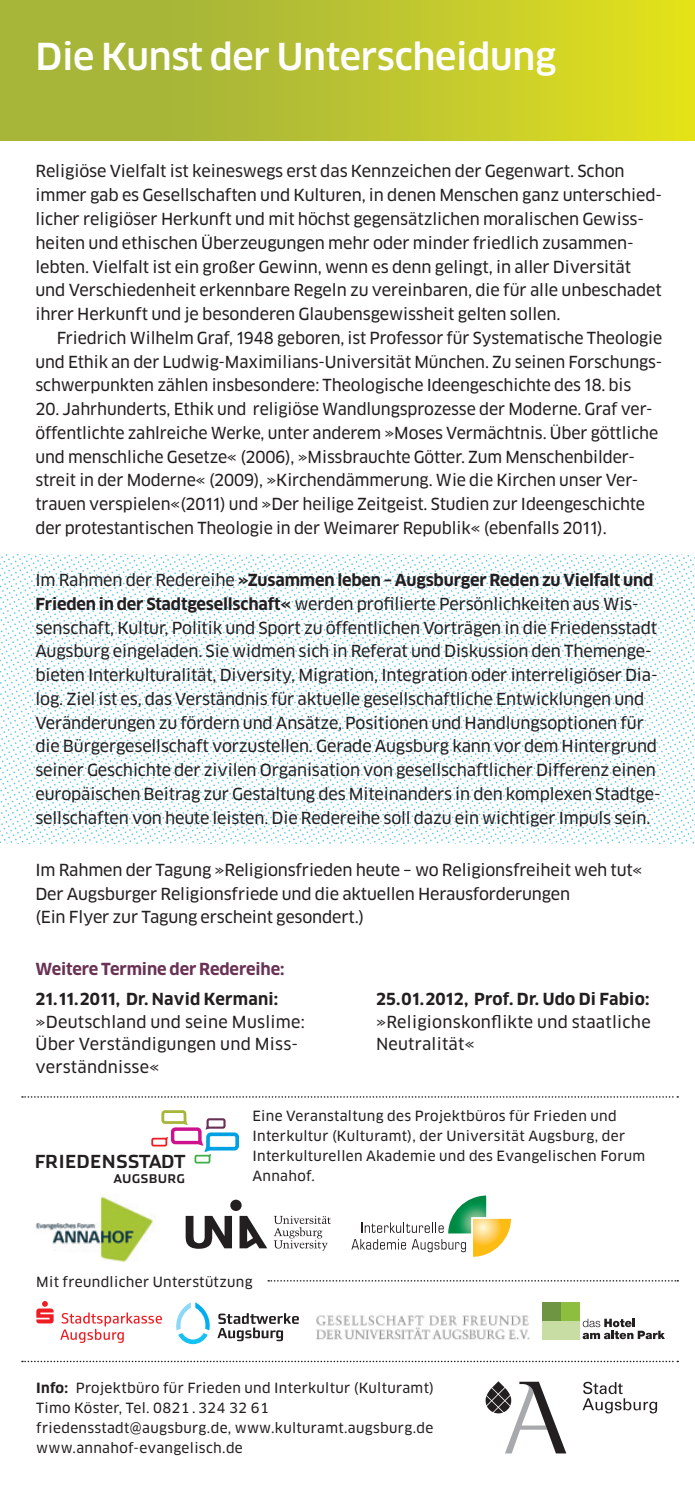
<style>
.page{position:relative;width:695px;height:1489px;background:#fff}
.page>*{position:absolute;margin:0;border:0;box-sizing:border-box;transform-origin:0 0}
.Ü2{font:500 36.25px "Clan LF";letter-spacing:-.01em;color:#fff}
.t1{font:700 18px "Stainless";letter-spacing:.04em;color:#231f20}
.FT{font:16.25px/23.8px "Clan LF News";letter-spacing:-.005em;color:#231f20}
.FT_Einzug_4_4_mm{font:16.25px/23.8px "Clan LF News";letter-spacing:-.01em;color:#231f20}
.FT_Einzug_4_4_mm-2{font:16.25px/22.5px "Clan LF News";letter-spacing:.015em;color:#231f20}
.FT_Einzug_4_4_mm-3{font:700 16.25px "Clan";letter-spacing:.015em;color:#231f20}
.FT_Einzug_4_4_mm-4{font:700 16.25px "Clan";letter-spacing:-.005em;color:#693255}
.Anhang_normal{font:13.75px/20px "Clan News";letter-spacing:.025em;color:#231f20}
.t2{font:700 12px "Stainless";letter-spacing:.07em;color:#231f20}
.s1{font-family:"Clan LF";font-weight:700}
.s2{font-family:"Clan LF"}
.s3{font-family:"Clan OSF";font-weight:700}
</style>
<div class="page">
<div style="left:0;top:0;width:694px;height:140px;background:linear-gradient(to right,#9bad40,#dfde1f)"></div>
<svg style="left:0;top:830px;width:694px;height:7px"></svg>
<svg style="left:1px;top:823px;width:691px;height:7px"></svg>
<svg style="left:0;top:816px;width:694px;height:7px"></svg>
<svg style="left:1px;top:810px;width:691px;height:6px"></svg>
<svg style="left:0;top:803px;width:694px;height:7px"></svg>
<svg style="left:0;top:796px;width:694px;height:7px"></svg>
<svg style="left:0;top:789px;width:694px;height:7px"></svg>
<svg style="left:2px;top:783px;width:691px;height:6px"></svg>
<svg style="left:0;top:776px;width:694px;height:7px"></svg>
<svg style="left:2px;top:769px;width:692px;height:7px"></svg>
<svg style="left:0;top:762px;width:694px;height:7px"></svg>
<svg style="left:0;top:756px;width:694px;height:6px"></svg>
<svg style="left:1px;top:749px;width:691px;height:7px"></svg>
<svg style="left:0;top:742px;width:694px;height:7px"></svg>
<svg style="left:0;top:735px;width:694px;height:7px"></svg>
<svg style="left:0;top:728px;width:694px;height:7px"></svg>
<svg style="left:0;top:722px;width:694px;height:6px"></svg>
<svg style="left:0;top:715px;width:694px;height:7px"></svg>
<svg style="left:2px;top:708px;width:691px;height:7px"></svg>
<svg style="left:0;top:701px;width:694px;height:7px"></svg>
<svg style="left:2px;top:695px;width:692px;height:6px"></svg>
<svg style="left:0;top:688px;width:694px;height:7px"></svg>
<svg style="left:0;top:681px;width:694px;height:7px"></svg>
<svg style="left:2px;top:674px;width:691px;height:7px"></svg>
<svg style="left:0;top:667px;width:694px;height:7px"></svg>
<svg style="left:0;top:661px;width:694px;height:6px"></svg>
<svg style="left:0;top:654px;width:694px;height:7px"></svg>
<svg style="left:0;top:647px;width:694px;height:7px"></svg>
<svg style="left:1px;top:640px;width:691px;height:7px"></svg>
<svg style="left:0;top:634px;width:694px;height:6px"></svg>
<svg style="left:0;top:627px;width:694px;height:7px"></svg>
<svg style="left:0;top:620px;width:694px;height:7px"></svg>
<svg style="left:0;top:613px;width:693px;height:7px"></svg>
<svg style="left:0;top:554px;width:694px;height:59px"></svg>
<svg style="left:582px;top:1381px;width:75px;height:32px"></svg>
<svg style="left:485px;top:1381px;width:81px;height:72px"></svg>
<svg style="left:151px;top:1110px;width:88px;height:54px"></svg>
<svg style="left:36px;top:1301px;width:18px;height:22px"></svg>
<svg style="left:60px;top:1312px;width:102px;height:30px"></svg>
<svg style="left:176px;top:1302px;width:34px;height:41px"></svg>
<svg style="left:217px;top:1313px;width:82px;height:27px"></svg>
<svg style="left:268px;top:1280px;width:410px;height:1px"></svg>
<svg style="left:22px;top:1096px;width:656px;height:1px"></svg>
<svg style="left:22px;top:1360px;width:656px;height:1px"></svg>
<svg style="left:274px;top:1215px;width:57px;height:35px"></svg>
<svg style="left:186px;top:1199px;width:81px;height:49px"></svg>
<svg style="left:351px;top:1195px;width:160px;height:62px"></svg>
<img style="left:35px;top:1196px;width:121px;height:66px">
<img style="left:316px;top:1315px;width:213px;height:25px">
<div style="left:542px;top:1302px;width:18px;height:18px;background:#6e9642"></div>
<div style="left:561px;top:1302px;width:18px;height:18px;background:#8dbe3e"></div>
<div style="left:542px;top:1320px;width:18px;height:18px;background:#c7dda3"></div>
<div style="left:561px;top:1320px;width:18px;height:18px;background:#c7dda3"></div>
<svg style="left:582px;top:1318px;width:82px;height:20px"></svg>
<p class="Ü2" style="left:35px;top:37px;width:522px">Die Kunst der Unterscheidung</p>
<p class="FT" style="left:35px;top:160px;width:628px">Religiöse Vielfalt ist keineswegs erst das Kennzeichen der Gegenwart. Schon immer gab es Gesellschaften und Kulturen, in denen Menschen ganz unterschied&shy;licher religiöser Herkunft und mit höchst gegensätzlichen moralischen Gewiss&shy;heiten und ethischen Überzeugungen mehr oder minder friedlich zusammen&shy;lebten. Vielfalt ist ein großer Gewinn, wenn es denn gelingt, in aller Diversität und Verschiedenheit erkennbare Regeln zu vereinbaren, die für alle unbeschadet ihrer Herkunft und je besonderen Glaubensgewissheit gelten sollen.</p>
<p class="FT" style="left:35px;top:326px;width:628px;text-align:justify;text-indent:21px">Friedrich Wilhelm Graf, 1948 geboren, ist Professor für Systematische Theologie und Ethik an der Ludwig-Maximilians-Universität München. Zu seinen Forschungs&shy;schwerpunkten zählen insbesondere: Theologische Ideengeschichte des 18. bis</p>
<p class="FT" style="left:35px;top:397px;width:624px">20. Jahrhunderts, Ethik und religiöse Wandlungsprozesse der Moderne. Graf ver&shy;öffentlichte zahlreiche Werke, unter anderem »Moses Vermächtnis. Über göttliche und menschliche Gesetze« (2006), »Missbrauchte Götter. Zum Menschenbilder&shy;streit in der Moderne« (2009), »Kirchendämmerung. Wie die Kirchen unser Ver&shy;trauen verspielen«(2011) und »Der heilige Zeitgeist. Studien zur Ideengeschichte der protestantischen Theologie in der Weimarer Republik« (ebenfalls 2011).</p>
<p class="FT_Einzug_4_4_mm" style="left:35px;top:568px;width:626px">Im Rahmen der Redereihe <span class="s1">»Zusammen leben – Augsburger Reden zu -Vielfalt und Frieden in der Stadtgesellschaft«</span> werden profilierte Persönlichkeiten aus Wis&shy;senschaft, Kultur, Politik und Sport zu öffentlichen Vorträgen in die Friedensstadt Augsburg eingeladen. Sie widmen sich in Referat und Diskussion den Themenge&shy;bieten Interkulturalität, Diversity, Migration, Integration oder interreligiöser Dia&shy;log. Ziel ist es, das Verständnis für aktuelle gesellschaftliche Entwicklungen und Veränderungen zu fördern und Ansätze, Positionen und Handlungsoptionen für die Bürgergesellschaft vorzustellen. Gerade Augsburg kann vor dem Hintergrund seiner Geschichte der zivilen Organisation von gesellschaftlicher Differenz einen europäischen Beitrag zur Gestaltung des Miteinanders in den komplexen Stadtge&shy;sellschaften von heute leisten. Die Redereihe soll dazu ein wichtiger Impuls sein.</p>
<p class="FT_Einzug_4_4_mm" style="left:35px;top:858px;width:608px">Im Rahmen der Tagung »Religionsfrieden heute – wo Religionsfreiheit weh tut«<br>Der Augsburger Religionsfriede und die aktuellen Herausforderungen</p>
<p class="FT_Einzug_4_4_mm" style="left:35px;top:905px;width:330px">(Ein Flyer zur Tagung erscheint gesondert.)</p>
<p class="FT_Einzug_4_4_mm-4" style="left:35px;top:960px;width:250px">Weitere Termine der Redereihe:</p>
<p class="FT_Einzug_4_4_mm-3" style="left:35px;top:990px;width:244px"><span class="s2">21.11.2011</span>, Dr. Navid Kermani:</p>
<p class="FT_Einzug_4_4_mm-2" style="left:35px;top:1010px;width:271px">»Deutschland und seine Muslime:<br>Über Verständigungen und Miss&shy;verständnisse«</p>
<p class="FT_Einzug_4_4_mm-3" style="left:376px;top:990px;width:275px"><span class="s2">25.01.2012</span>, Prof. Dr. Udo Di Fabio:</p>
<p class="FT_Einzug_4_4_mm-2" style="left:376px;top:1010px;width:276px">»Religionskonflikte und staatliche<br>Neutralität«</p>
<p class="t1" style="left:35px;top:1150px;width:152px">FRIEDENSSTADT</p>
<p class="t2" style="left:113px;top:1170px;width:73px">AUGSBURG</p>
<p class="Anhang_normal" style="left:252px;top:1105px;width:394px">Eine Veranstaltung des Projektbüros für Frieden und Interkultur (Kulturamt), der Universität Augsburg, der Interkulturellen Akademie und des Evangelischen Forum Annahof.</p>
<p class="Anhang_normal" style="left:36px;top:1271px;width:218px">Mit freundlicher Unterstützung</p>
<p class="Anhang_normal" style="left:36px;top:1377px;width:399px"><span class="s3">Info:</span> Projektbüro für Frieden und Interkultur (Kulturamt)<br>Timo Köster, Tel. 0821 . 324 32 61</p>
<p class="Anhang_normal" style="left:36px;top:1417px;width:398px">friedensstadt@augsburg.de, www.kulturamt.augsburg.de</p>
<p class="Anhang_normal" style="left:36px;top:1437px;width:208px">www.annahof-evangelisch.de</p>
</div>
